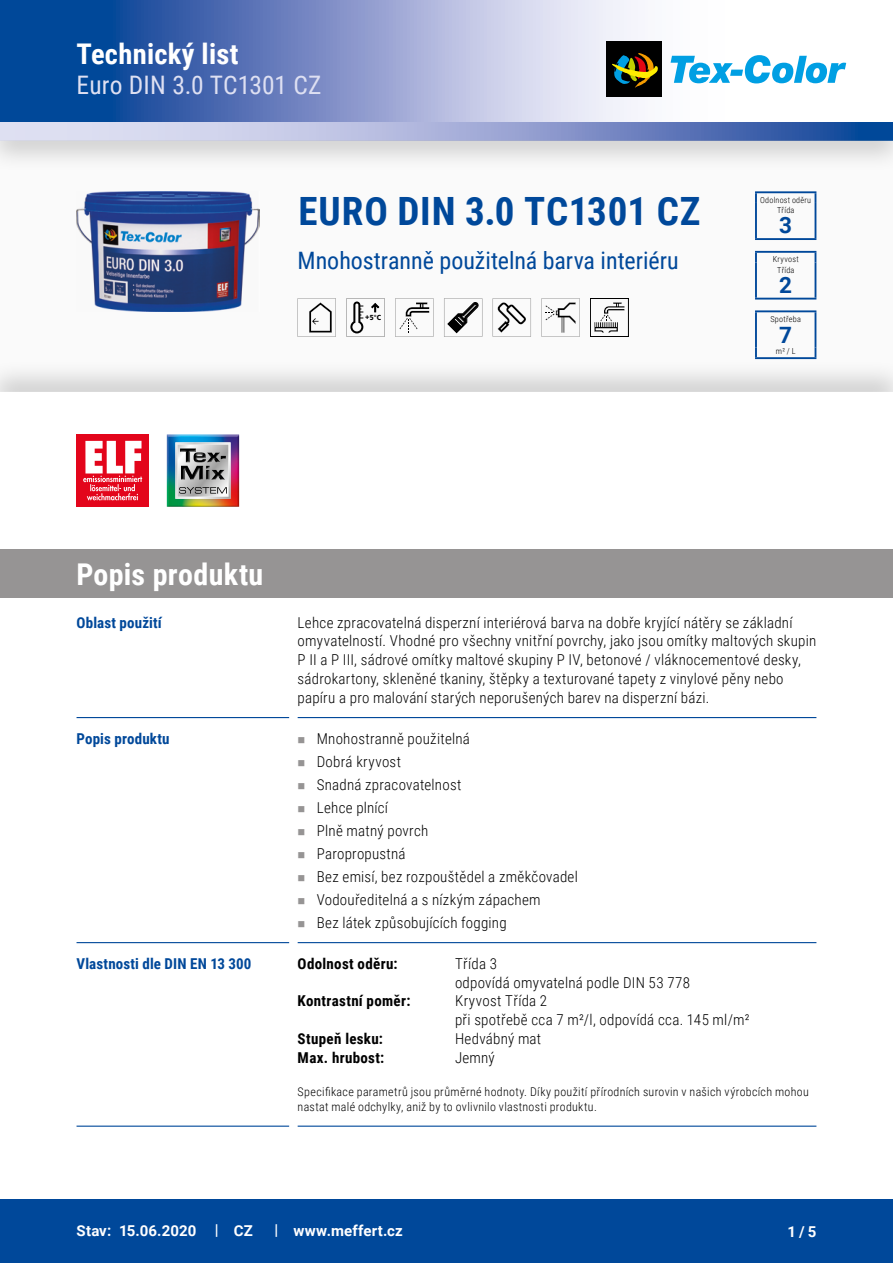
<style>
.page{position:relative;width:893px;height:1263px;background:#fff}
.page>*{position:absolute;margin:0;border:0;box-sizing:border-box;transform-origin:0 0}
.t1{font:700 39px "Roboto Condensed";letter-spacing:.02em;color:#00489a}
.CB_AF_Kapitel_Uebers{font:700 30px "Roboto Condensed";letter-spacing:.01em;color:#fff}
.CB_AF_Kopf_TM{font:700 28.5px "Roboto Condensed";letter-spacing:.01em;color:#fff}
.CB_AF_Kopf_Produktna{font:25.5px "Roboto Condensed";letter-spacing:.005em;color:#dee0f2}
.t2{font:24px "Roboto Condensed";color:#00489a}
.CB_AF_Piktos_NAK-DVM{font:700 22.5px "Roboto";color:#00489a}
.CB_AF_Text_Standard{font:300 15px/18.8px "Roboto Condensed";letter-spacing:.015em;color:#000}
.CB_AF_Text_Standard-2{font:700 15px "Roboto Condensed";letter-spacing:.02em;color:#000}
.CB_AF_Abschnitt_Uebe{font:700 15px "Roboto Condensed";letter-spacing:.01em;color:#00489a}
.CB_AF_Fuß_Stand_link{font:700 15px "Roboto";letter-spacing:.01em;color:#fff}
.CB_AF_Text_Standard-3{font:300 12px/15px "Roboto Condensed";letter-spacing:.025em;color:#000}
.CB_AF_Piktos_NAK-DVM-2{font:300 8.25px "Roboto Condensed";letter-spacing:.03em;color:#000}
.t3{font:900 7.35px "Frutiger LT";color:#000}
.s1{font-weight:400}
</style>
<div class="page">
<svg style="left:0;top:0;width:847px;height:122px"></svg>
<svg style="left:0;top:122px;width:893px;height:10px;background:#94a4d1"></svg>
<div style="left:0;top:1199px;width:893px;height:64px;background:#00489a"></div>
<hr style="left:77px;top:717px;width:212px;height:1px;background:#00489a">
<hr style="left:298px;top:717px;width:518px;height:1px;background:#00489a">
<hr style="left:77px;top:942px;width:212px;height:1px;background:#00489a">
<hr style="left:77px;top:1125px;width:212px;height:2px;background:#00489a">
<hr style="left:298px;top:942px;width:518px;height:1px;background:#00489a">
<hr style="left:298px;top:1125px;width:518px;height:2px;background:#00489a">
<div style="left:0;top:549px;width:893px;height:48px;background:#969494"></div>
<div style="left:0;top:132px;width:893px;height:265px;background:#000;opacity:.17"></div>
<div style="left:77px;top:434px;width:72px;height:73px;background:#e3051b"></div>
<svg style="left:83px;top:441px;width:59px;height:59px"></svg>
<img style="left:167px;top:434px;width:72px;height:73px">
<img style="left:175px;top:442px;width:56px;height:57px">
<svg style="left:179px;top:487px;width:48px;height:7px"></svg>
<img style="left:180px;top:448px;width:46px;height:14px">
<img style="left:210px;top:470px;width:15px;height:10px">
<img style="left:181px;top:466px;width:29px;height:14px">
<svg style="left:755px;top:193px;width:2px;height:10px"></svg>
<hr style="left:755px;top:191px;width:61px;height:2px;background:#00489a">
<hr style="left:755px;top:203px;width:2px;height:35px;background:#00489a">
<hr style="left:815px;top:203px;width:1px;height:35px;background:#00489a">
<hr style="left:755px;top:238px;width:61px;height:2px;background:#00489a">
<svg style="left:755px;top:253px;width:2px;height:9px"></svg>
<hr style="left:755px;top:251px;width:61px;height:2px;background:#00489a">
<hr style="left:755px;top:262px;width:2px;height:36px;background:#00489a">
<hr style="left:815px;top:262px;width:1px;height:36px;background:#00489a">
<hr style="left:755px;top:298px;width:61px;height:2px;background:#00489a">
<svg style="left:755px;top:312px;width:2px;height:10px"></svg>
<hr style="left:755px;top:310px;width:61px;height:2px;background:#00489a">
<hr style="left:755px;top:322px;width:2px;height:25px;background:#00489a">
<svg style="left:755px;top:347px;width:2px;height:10px"></svg>
<svg style="left:815px;top:312px;width:1px;height:45px"></svg>
<hr style="left:755px;top:357px;width:61px;height:2px;background:#00489a">
<svg style="left:671px;top:55px;width:175px;height:28px"></svg>
<div style="left:606px;top:42px;width:56px;height:55px;background:#000"></div>
<svg style="left:612px;top:53px;width:46px;height:35px"></svg>
<p class="CB_AF_Kopf_TM" style="left:77px;top:34px;width:163px">Technický list</p>
<p class="CB_AF_Kopf_Produktna" style="left:77px;top:67px;width:246px">Euro DIN 3.0 TC1301 CZ</p>
<h1 class="t1" style="left:298px;top:184px;width:404px">EURO DIN 3.0 TC1301 CZ</h1>
<h3 class="t2" style="left:298px;top:243px;width:383px">Mnohostranně použitelná barva interiéru</h3>
<p class="t3" style="left:365px;top:313px;width:17px">+5<span class="s1">°</span>C</p>
<p class="CB_AF_Piktos_NAK-DVM-2" style="left:760px;top:194px;width:53px">Odolnost oděru</p>
<p class="CB_AF_Piktos_NAK-DVM-2" style="left:777px;top:204px;width:19px">Třída</p>
<p class="CB_AF_Piktos_NAK-DVM" style="left:779px;top:210px;width:14px">3</p>
<p class="CB_AF_Piktos_NAK-DVM-2" style="left:773px;top:254px;width:28px">Kryvost</p>
<p class="CB_AF_Piktos_NAK-DVM-2" style="left:777px;top:264px;width:19px">Třída</p>
<p class="CB_AF_Piktos_NAK-DVM" style="left:779px;top:269px;width:14px">2</p>
<p class="CB_AF_Piktos_NAK-DVM-2" style="left:770px;top:313px;width:32px">Spotřeba</p>
<p class="CB_AF_Piktos_NAK-DVM" style="left:779px;top:319px;width:14px">7</p>
<p class="CB_AF_Piktos_NAK-DVM-2" style="left:776px;top:345px;width:21px">m² / L</p>
<p class="CB_AF_Kapitel_Uebers" style="left:77px;top:553px;width:188px">Popis produktu</p>
<p class="CB_AF_Abschnitt_Uebe" style="left:77px;top:612px;width:87px">Oblast použití</p>
<p class="CB_AF_Text_Standard" style="left:298px;top:612px;width:520px">Lehce zpracovatelná disperzní interiérová barva na dobře kryjící nátěry se základní omyvatelností. Vhodné pro všechny vnitřní povrchy, jako jsou omítky maltových skupin P II a P III, sádrové omítky maltové skupiny P IV, betonové / vláknocementové desky, sádrokartony, skleněné tkaniny, štěpky a texturované tapety z vinylové pěny nebo papíru a pro malování starých neporušených barev na disperzní bázi.</p>
<p class="CB_AF_Abschnitt_Uebe" style="left:77px;top:728px;width:95px">Popis produktu</p>
<p class="CB_AF_Text_Standard" style="left:317px;top:728px;width:155px">Mnohostranně použitelná</p>
<p class="CB_AF_Text_Standard" style="left:317px;top:751px;width:86px">Dobrá kryvost</p>
<p class="CB_AF_Text_Standard" style="left:317px;top:774px;width:146px">Snadná zpracovatelnost</p>
<p class="CB_AF_Text_Standard" style="left:317px;top:797px;width:73px">Lehce plnící</p>
<p class="CB_AF_Text_Standard" style="left:317px;top:820px;width:113px">Plně matný povrch</p>
<p class="CB_AF_Text_Standard" style="left:317px;top:843px;width:90px">Paropropustná</p>
<p class="CB_AF_Text_Standard" style="left:317px;top:866px;width:263px">Bez emisí, bez rozpouštědel a změkčovadel</p>
<p class="CB_AF_Text_Standard" style="left:317px;top:889px;width:225px">Vodouředitelná a s nízkým zápachem</p>
<p class="CB_AF_Text_Standard" style="left:317px;top:912px;width:191px">Bez látek způsobujících fogging</p>
<p class="CB_AF_Abschnitt_Uebe" style="left:77px;top:953px;width:176px">Vlastnosti dle DIN EN 13 300</p>
<p class="CB_AF_Text_Standard-2" style="left:298px;top:953px;width:102px">Odolnost oděru:</p>
<p class="CB_AF_Text_Standard" style="left:455px;top:953px;width:237px">Třída 3<br>odpovídá omyvatelná podle DIN 53 778</p>
<p class="CB_AF_Text_Standard-2" style="left:298px;top:990px;width:114px">Kontrastní poměr:</p>
<p class="CB_AF_Text_Standard" style="left:455px;top:991px;width:296px">Kryvost Třída 2<br>při spotřebě cca 7 m²/l, odpovídá cca. 145 ml/m²</p>
<p class="CB_AF_Text_Standard-2" style="left:298px;top:1028px;width:87px">Stupeň lesku:</p>
<p class="CB_AF_Text_Standard" style="left:455px;top:1028px;width:88px">Hedvábný mat</p>
<p class="CB_AF_Text_Standard-2" style="left:298px;top:1047px;width:88px">Max. hrubost:</p>
<p class="CB_AF_Text_Standard" style="left:455px;top:1047px;width:41px">Jemný</p>
<p class="CB_AF_Text_Standard-3" style="left:298px;top:1084px;width:513px">Specifikace parametrů jsou průměrné hodnoty. Díky použití přírodních surovin v našich výrobcích mohou nastat malé odchylky, aniž by to ovlivnilo vlastnosti produktu.</p>
<p class="CB_AF_Fuß_Stand_link" style="left:77px;top:1220px;width:36px">Stav:</p>
<p class="CB_AF_Fuß_Stand_link" style="left:119px;top:1220px;width:79px">15.06.2020</p>
<p class="CB_AF_Fuß_Stand_link" style="left:215px;top:1219px;width:5px">|</p>
<p class="CB_AF_Fuß_Stand_link" style="left:234px;top:1220px;width:20px">CZ</p>
<p class="CB_AF_Fuß_Stand_link" style="left:274px;top:1219px;width:5px">|</p>
<p class="CB_AF_Fuß_Stand_link" style="left:293px;top:1220px;width:111px">www.meffert.cz</p>
<p class="CB_AF_Fuß_Stand_link" style="left:787px;top:1221px;width:30px">1 / 5</p>
</div>
